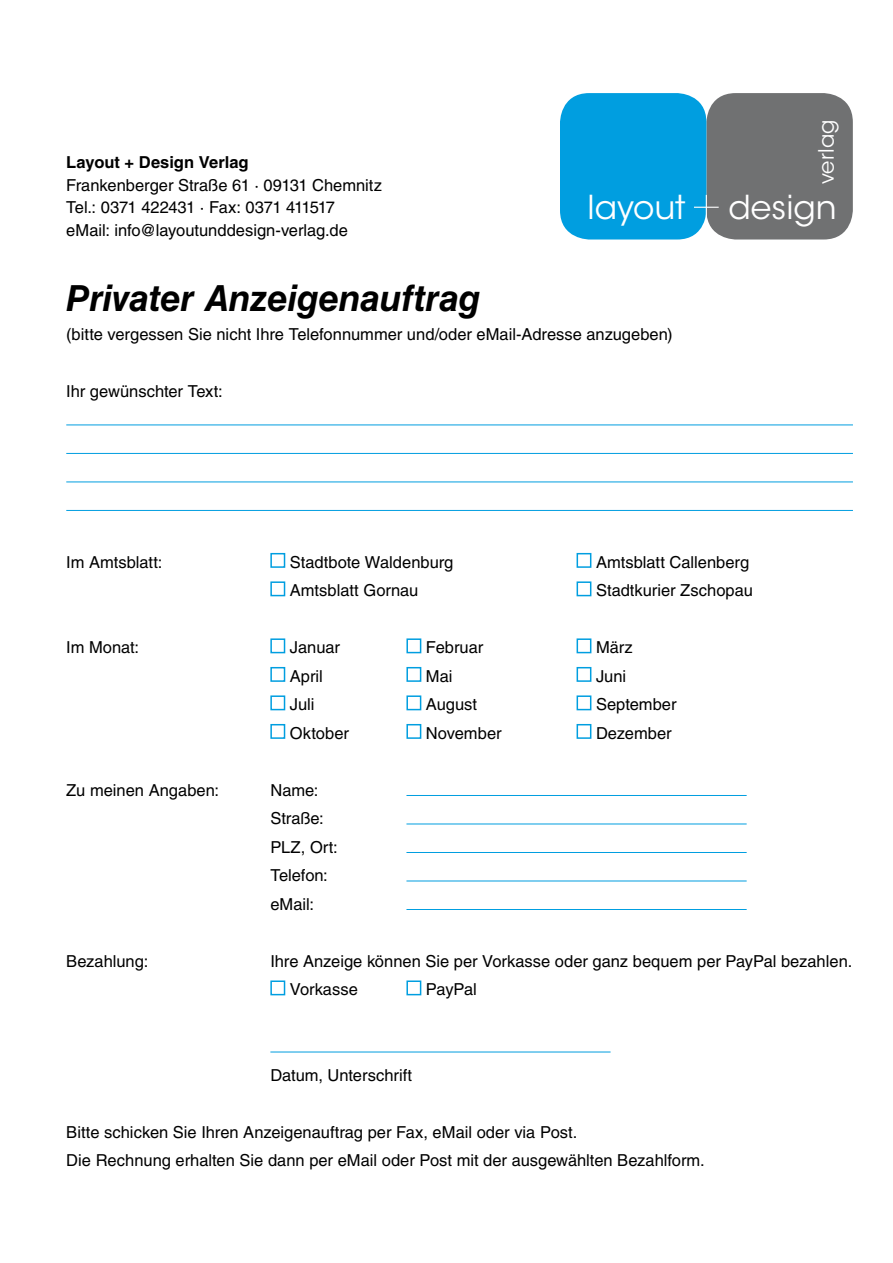
<style>
.page{position:relative;width:893px;height:1263px;background:#fff}
.page>*{position:absolute;margin:0;border:0;box-sizing:border-box;transform-origin:0 0}
.t1{font:italic 700 36px "Helvetica LT Std";letter-spacing:-.01em;color:#000}
.t2{font:32.85px "ITC Avant Garde Std";color:#fff}
.t3{font:21.15px "ITC Avant Garde Std";letter-spacing:.01em;color:#fff}
.t4{font:16.5px/28.5px "Helvetica LT Std";color:#000}
.t5{font:700 16.5px "Helvetica LT Std";color:#000}
</style>
<div class="page">
<hr style="left:66px;top:425px;width:787px;height:1px;background:#009ee0">
<hr style="left:66px;top:453px;width:787px;height:1px;background:#009ee0">
<hr style="left:66px;top:482px;width:787px;height:1px;background:#009ee0">
<hr style="left:66px;top:510px;width:787px;height:1px;background:#009ee0">
<div style="left:270px;top:553px;width:15px;height:15px;border:2px solid #009ee0"></div>
<div style="left:577px;top:553px;width:14px;height:15px;border:2px solid #009ee0"></div>
<div style="left:270px;top:581px;width:15px;height:15px;border:2px solid #009ee0"></div>
<div style="left:577px;top:581px;width:14px;height:15px;border:2px solid #009ee0"></div>
<div style="left:270px;top:638px;width:15px;height:15px;border:2px solid #009ee0"></div>
<div style="left:406px;top:638px;width:15px;height:15px;border:2px solid #009ee0"></div>
<div style="left:577px;top:638px;width:14px;height:15px;border:2px solid #009ee0"></div>
<div style="left:270px;top:667px;width:15px;height:15px;border:2px solid #009ee0"></div>
<div style="left:406px;top:667px;width:15px;height:15px;border:2px solid #009ee0"></div>
<div style="left:577px;top:667px;width:14px;height:15px;border:2px solid #009ee0"></div>
<div style="left:270px;top:695px;width:15px;height:15px;border:2px solid #009ee0"></div>
<div style="left:406px;top:695px;width:15px;height:15px;border:2px solid #009ee0"></div>
<div style="left:577px;top:695px;width:14px;height:15px;border:2px solid #009ee0"></div>
<div style="left:270px;top:724px;width:15px;height:15px;border:2px solid #009ee0"></div>
<div style="left:406px;top:724px;width:15px;height:15px;border:2px solid #009ee0"></div>
<div style="left:577px;top:724px;width:14px;height:15px;border:2px solid #009ee0"></div>
<hr style="left:406px;top:795px;width:341px;height:1px;background:#009ee0">
<hr style="left:406px;top:824px;width:341px;height:1px;background:#009ee0">
<hr style="left:406px;top:852px;width:341px;height:1px;background:#009ee0">
<hr style="left:406px;top:881px;width:341px;height:1px;background:#009ee0">
<hr style="left:406px;top:909px;width:341px;height:1px;background:#009ee0">
<div style="left:270px;top:980px;width:15px;height:15px;border:2px solid #009ee0"></div>
<div style="left:406px;top:980px;width:15px;height:15px;border:2px solid #009ee0"></div>
<hr style="left:270px;top:1052px;width:341px;height:1px;background:#009ee0">
<div style="left:706px;top:93px;width:147px;height:146px;background:#707172;border-radius:29px"></div>
<div style="left:560px;top:93px;width:146px;height:146px;background:#009ee0;border-radius:29px"></div>
<svg style="left:694px;top:195px;width:25px;height:25px"></svg>
<p class="t5" style="left:66px;top:152px;width:184px">Layout + Design Verlag</p>
<p class="t4" style="left:66px;top:174px;width:317px;line-height:22.5px">Frankenberger Straße 61 · 09131 Chemnitz<br>Tel.: 0371 422431 · Fax: 0371 411517 eMail: info@layoutunddesign-verlag.de</p>
<h2 class="t2" style="left:588px;top:187px;width:99px">layout</h2>
<h1 class="t1" style="left:66px;top:277px;width:416px">Privater Anzeigenauftrag</h1>
<p class="t4" style="left:66px;top:320px;width:608px">(bitte vergessen Sie nicht Ihre Telefonnummer und/oder eMail-Adresse anzugeben)</p>
<p class="t4" style="left:66px;top:377px;width:158px">Ihr gewünschter Text:</p>
<p class="t3" style="left:813px;top:184px;width:66px;rotate:-90deg">verlag</p>
<h2 class="t2" style="left:728px;top:187px;width:110px">design</h2>
<p class="t4" style="left:66px;top:548px;width:98px">Im Amtsblatt:</p>
<p class="t4" style="left:290px;top:548px;width:165px">Stadtbote Waldenburg</p>
<p class="t4" style="left:596px;top:548px;width:155px">Amtsblatt Callenberg</p>
<p class="t4" style="left:290px;top:576px;width:130px">Amtsblatt Gornau</p>
<p class="t4" style="left:596px;top:576px;width:158px">Stadtkurier Zschopau</p>
<p class="t4" style="left:66px;top:633px;width:74px">Im Monat:</p>
<p class="t4" style="left:290px;top:633px;width:52px">Januar</p>
<p class="t4" style="left:426px;top:633px;width:59px">Februar</p>
<p class="t4" style="left:596px;top:633px;width:38px">März</p>
<p class="t4" style="left:290px;top:662px;width:35px">April</p>
<p class="t4" style="left:426px;top:662px;width:28px">Mai</p>
<p class="t4" style="left:596px;top:662px;width:32px">Juni</p>
<p class="t4" style="left:290px;top:690px;width:26px">Juli</p>
<p class="t4" style="left:426px;top:690px;width:53px">August</p>
<p class="t4" style="left:596px;top:690px;width:82px">September</p>
<p class="t4" style="left:290px;top:719px;width:61px">Oktober</p>
<p class="t4" style="left:426px;top:719px;width:77px">November</p>
<p class="t4" style="left:596px;top:719px;width:77px">Dezember</p>
<p class="t4" style="left:66px;top:776px;width:154px">Zu meinen Angaben:</p>
<p class="t4" style="left:270px;top:776px;width:69px">Name:<br>Straße:<br>PLZ, Ort:<br>Telefon: eMail:</p>
<p class="t4" style="left:66px;top:947px;width:83px">Bezahlung:</p>
<p class="t4" style="left:290px;top:947px;width:564px;text-indent:-19px">Ihre Anzeige können Sie per Vorkasse oder ganz bequem per PayPal bezahlen.<br>Vorkasse</p>
<p class="t4" style="left:426px;top:975px;width:52px">PayPal</p>
<p class="t4" style="left:270px;top:1061px;width:143px">Datum, Unterschrift</p>
<p class="t4" style="left:66px;top:1118px;width:640px">Bitte schicken Sie Ihren Anzeigenauftrag per Fax, eMail oder via Post.<br>Die Rechnung erhalten Sie dann per eMail oder Post mit der ausgewählten Bezahlform.</p>
</div>
